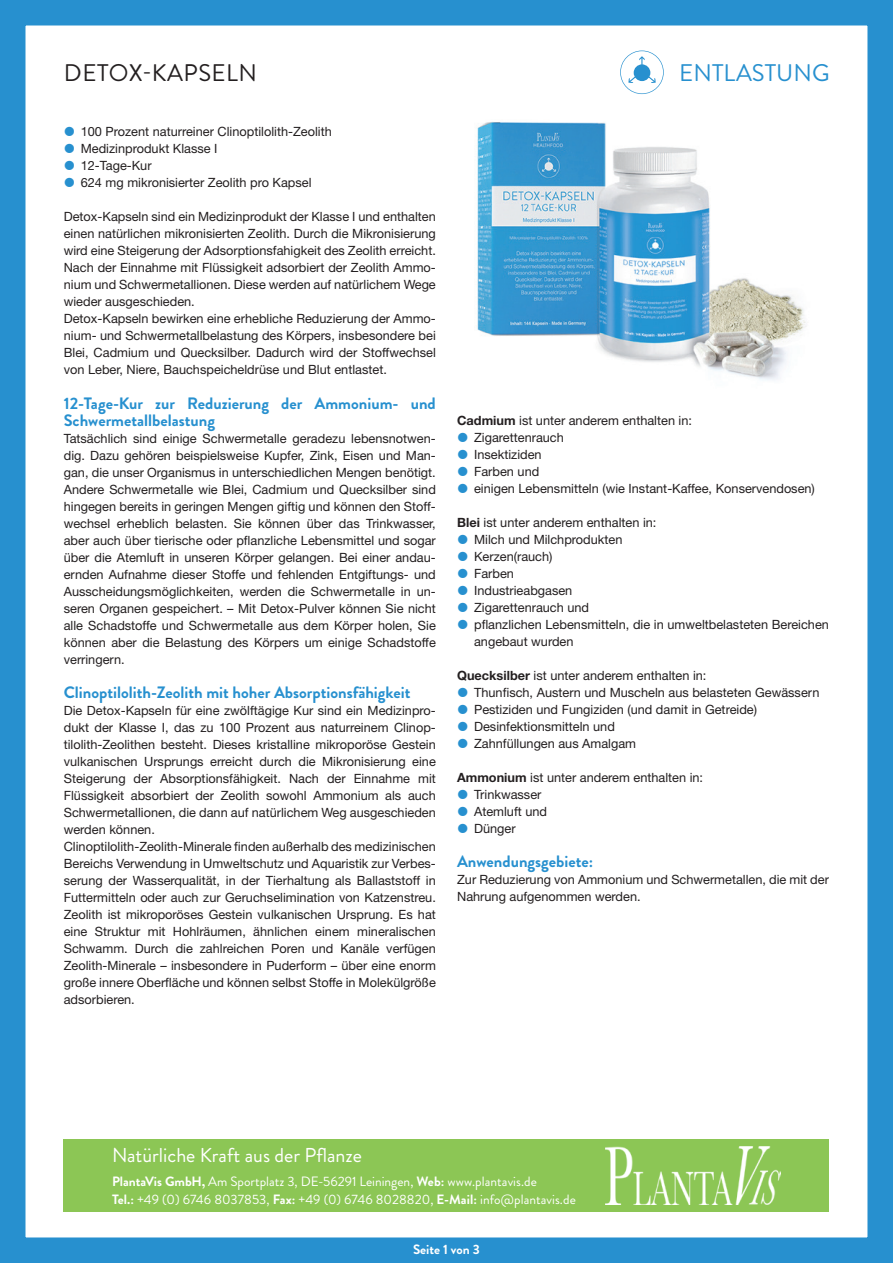
<style>
.page{position:relative;width:893px;height:1263px;background:#fff}
.page>*{position:absolute;margin:0;border:0;box-sizing:border-box;transform-origin:0 0}
.t1{font:24px "Brandon Grotesque";letter-spacing:.02em;color:#231f20}
.t2{font:24px "Brandon Grotesque";color:#2790cf}
.t3{font:20.1px "Brandon Grotesque";color:#fff}
.t4{font:700 16.5px/17px "Brandon Grotesque";color:#2790cf}
.t5{font:13.5px/18px "Brandon Grotesque";letter-spacing:.005em;color:#fff}
.t6{font:700 13.5px "Brandon Grotesque";color:#fff}
.t7{font:12.75px/17px "Helvetica Neue LT Std";color:#231f20}
.s1{font-weight:700}
</style>
<div class="page">
<div style="left:0;top:0;width:893px;height:1263px;border:26px solid #2790cf"></div>
<div style="left:64px;top:1140px;width:765px;height:72px;background:#8cc655"></div>
<img style="left:605px;top:1147px;width:175px;height:58px">
<svg style="left:620px;top:51px;width:44px;height:43px"></svg>
<img style="left:477px;top:122px;width:329px;height:258px">
<h1 class="t1" style="left:64px;top:56px;width:195px">DETOX-KAPSELN</h1>
<p class="t7" style="left:81px;top:123px;width:253px">100 Prozent naturreiner Clinoptilolith-Zeolith<br>Medizinprodukt Klasse I<br>12-Tage-Kur<br>624 mg mikronisierter Zeolith pro Kapsel</p>
<p class="t7" style="left:64px;top:208px;width:374px">Detox-Kapseln sind ein Medizinprodukt der Klasse I und enthalten einen natürlichen mikronisierten Zeolith. Durch die Mikronisierung wird eine Steigerung der Adsorptionsfahigkeit des Zeolith erreicht.<br>Nach der Einnahme mit Flüssigkeit adsorbiert der Zeolith Ammo&shy;nium und Schwermetallionen. Diese werden auf natürlichem Wege wieder ausgeschieden.<br>Detox-Kapseln bewirken eine erhebliche Reduzierung der Ammo&shy;nium- und Schwermetallbelastung des Körpers, insbesondere bei Blei, Cadmium und Quecksilber. Dadurch wird der Stoffwechsel von Leber, Niere, Bauchspeicheldrüse und Blut entlastet.</p>
<p class="t4" style="left:64px;top:395px;width:374px">12-Tage-Kur zur Reduzierung der Ammonium- und<br>Schwermetallbelastung</p>
<p class="t7" style="left:64px;top:429px;width:374px;text-align:justify">Tatsächlich sind einige Schwermetalle geradezu lebensnotwen&shy;dig. Dazu gehören beispielsweise Kupfer, Zink, Eisen und Man&shy;gan, die unser Organismus in unterschiedlichen Mengen benötigt.<br>Andere Schwermetalle wie Blei, Cadmium und Quecksilber sind hingegen bereits in geringen Mengen giftig und können den Stoff&shy;wechsel erheblich belasten. Sie können über das Trinkwasser, aber auch über tierische oder pflanzliche Lebensmittel und sogar über die Atemluft in unseren Körper gelangen. Bei einer andau&shy;ernden Aufnahme dieser Stoffe und fehlenden Entgiftungs- und Ausscheidungsmöglichkeiten, werden die Schwermetalle in un&shy;seren Organen gespeichert. – Mit Detox-Pulver können Sie nicht alle Schadstoffe und Schwermetalle aus dem Körper holen, Sie können aber die Belastung des Körpers um einige Schadstoffe verringern.</p>
<p class="t4" style="left:64px;top:684px;width:348px">Clinoptilolith-Zeolith mit hoher Absorptionsfähigkeit</p>
<p class="t7" style="left:64px;top:701px;width:374px">Die Detox-Kapseln für eine zwölftägige Kur sind ein Medizinpro&shy;dukt der Klasse I, das zu 100 Prozent aus naturreinem Clinop&shy;tilolith-Zeolithen besteht. Dieses kristalline mikroporöse Gestein vulkanischen Ursprungs erreicht durch die Mikronisierung eine Steigerung der Absorptionsfähigkeit. Nach der Einnahme mit Flüssigkeit absorbiert der Zeolith sowohl Ammonium als auch Schwermetallionen, die dann auf natürlichem Weg ausgeschieden werden können.<br>Clinoptilolith-Zeolith-Minerale finden außerhalb des medizinischen Bereichs Verwendung in Umweltschutz und Aquaristik zur Verbes&shy;serung der Wasserqualität, in der Tierhaltung als Ballaststoff in Futtermitteln oder auch zur Geruchselimination von Katzenstreu.<br>Zeolith ist mikroporöses Gestein vulkanischen Ursprung. Es hat eine Struktur mit Hohlräumen, ähnlichen einem mineralischen Schwamm. Durch die zahlreichen Poren und Kanäle verfügen Zeolith-Minerale – insbesondere in Puderform – über eine enorm große innere Oberfläche und können selbst Stoffe in Molekülgröße adsorbieren.</p>
<h1 class="t2" style="left:679px;top:56px;width:152px">ENTLASTUNG</h1>
<p class="t7" style="left:474px;top:412px;width:342px;text-indent:-17px"><span class="s1">Cadmium</span> ist unter anderem enthalten in:<br>Zigarettenrauch<br>Insektiziden<br>Farben und<br>einigen Lebensmitteln (wie Instant-Kaffee, Konservendosen)</p>
<p class="t7" style="left:474px;top:514px;width:356px;text-indent:-17px"><span class="s1">Blei</span> ist unter anderem enthalten in:<br>Milch und Milchprodukten<br>Kerzen(rauch)<br>Farben<br>Industrieabgasen<br>Zigarettenrauch und<br>pflanzlichen Lebensmitteln, die in umweltbelasteten Bereichen angebaut wurden</p>
<p class="t7" style="left:474px;top:667px;width:347px;text-indent:-17px"><span class="s1">Quecksilber</span> ist unter anderem enthalten in:<br>Thunfisch, Austern und Muscheln aus belasteten Gewässern Pestiziden und Fungiziden (und damit in Getreide)<br>Desinfektionsmitteln und<br>Zahnfüllungen aus Amalgam</p>
<p class="t7" style="left:474px;top:769px;width:231px;text-indent:-17px"><span class="s1">Ammonium</span> ist unter anderem enthalten in:<br>Trinkwasser<br>Atemluft und<br>Dünger</p>
<p class="t4" style="left:457px;top:853px;width:138px">Anwendungsgebiete:</p>
<p class="t7" style="left:457px;top:871px;width:373px">Zur Reduzierung von Ammonium und Schwermetallen, die mit der<br>Nahrung aufgenommen werden.</p>
<h2 class="t3" style="left:112px;top:1141px;width:251px">Natürliche Kraft aus der Pflanze</h2>
<p class="t5" style="left:112px;top:1173px;width:465px"><span class="s1">PlantaVis GmbH,</span> Am Sportplatz 3, DE-56291 Leiningen, <span class="s1">Web:</span> www.plantavis.de<br><span class="s1">Tel.:</span> +49 (0) 6746 8037853, <span class="s1">Fax:</span> +49 (0) 6746 8028820, <span class="s1">E-Mail:</span> info@plantavis.de</p>
<p class="t6" style="left:413px;top:1240px;width:68px">Seite 1 von 3</p>
</div>
